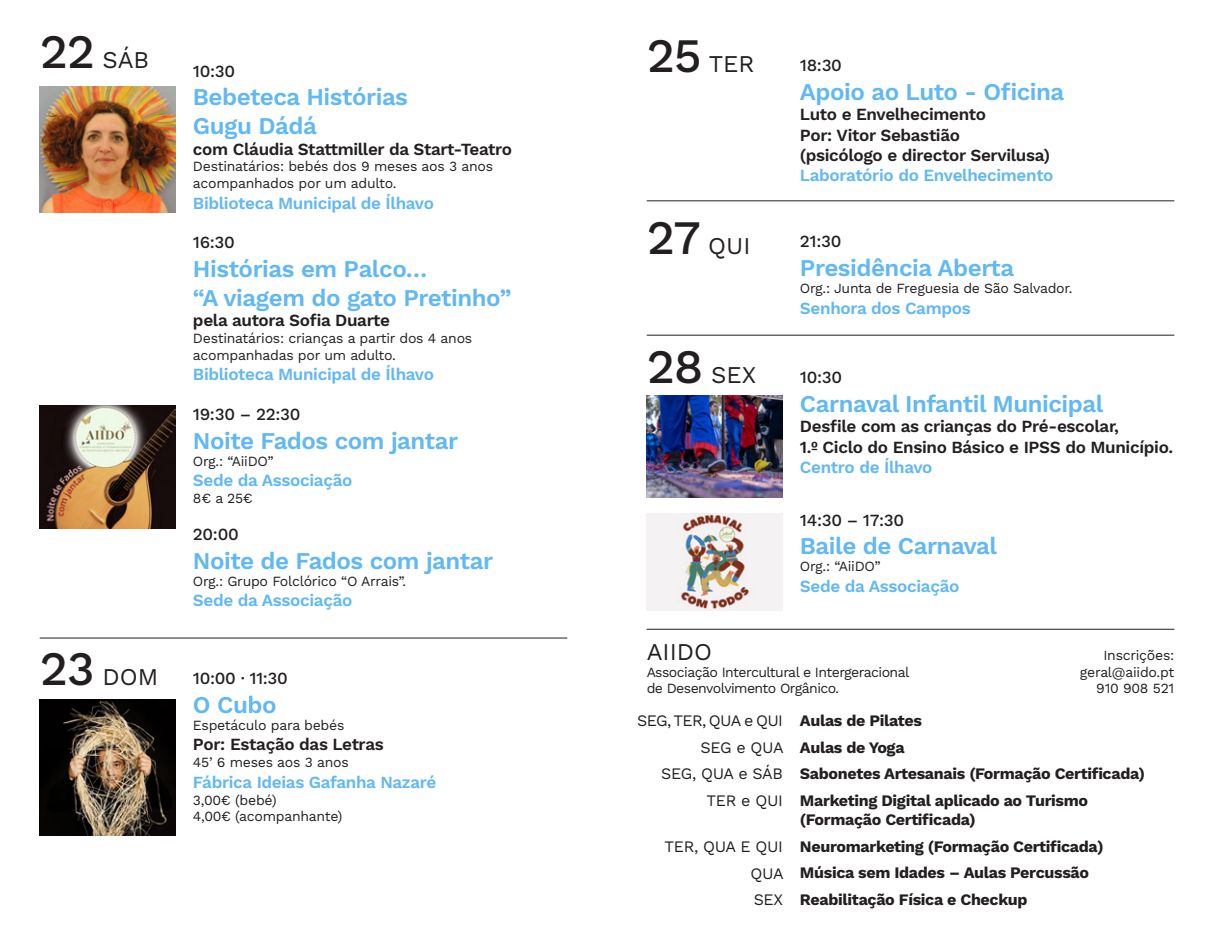
<style>
.page{position:relative;width:1214px;height:942px;background:#fff}
.page>*{position:absolute;margin:0;border:0;box-sizing:border-box;transform-origin:0 0}
.AGENDA{font:600 24px/28.8px "Work Sans";letter-spacing:-.02em;color:#61b8f2}
.AGENDA-2{font:24px "Work Sans";color:#231f20}
.AGENDA-3{font:600 17px/20.4px "Work Sans";letter-spacing:-.02em;color:#231f20}
.AGENDA-4{font:600 17px "Work Sans";letter-spacing:-.02em;color:#61b8f2}
.AGENDA-5{font:500 17px "Work Sans";letter-spacing:-.02em;color:#231f20}
.AGENDA-6{font:700 16px/19.2px "Work Sans";letter-spacing:-.02em;color:#231f20}
.AGENDA-7{font:16px "Work Sans";letter-spacing:-.02em;color:#231f20}
.AGENDA-8{font:16px "Work Sans";letter-spacing:-.04em;color:#231f20}
.AGENDA-9{font:14px/16.8px "Work Sans";letter-spacing:-.02em;color:#231f20}
.AGENDA-10{font:14px/16.8px "Work Sans";letter-spacing:-.04em;color:#231f20}
.s1{font-weight:500;font-size:48px}
</style>
<div class="page">
<hr style="left:40px;top:637px;width:527px;height:1px;background:#231f20">
<img style="left:40px;top:87px;width:136px;height:125px">
<img style="left:40px;top:699px;width:136px;height:136px">
<img style="left:40px;top:405px;width:136px;height:122px">
<img style="left:646px;top:513px;width:136px;height:97px">
<hr style="left:646px;top:200px;width:528px;height:1px;background:#231f20">
<hr style="left:646px;top:334px;width:528px;height:1px;background:#231f20">
<img style="left:647px;top:395px;width:135px;height:102px">
<hr style="left:646px;top:628px;width:528px;height:1px;background:#231f20">
<p class="AGENDA-2" style="left:40px;top:46px;width:111px"><span class="s1">22</span> SÁB</p>
<p class="AGENDA-2" style="left:40px;top:662px;width:120px"><span class="s1">23</span> DOM</p>
<p class="AGENDA-5" style="left:193px;top:61px;width:44px">10:30</p>
<p class="AGENDA" style="left:193px;top:84px;width:216px">Bebeteca Histórias<br>Gugu Dádá</p>
<p class="AGENDA-3" style="left:193px;top:139px;width:320px">com Cláudia Stattmiller da Start-Teatro</p>
<p class="AGENDA-9" style="left:193px;top:159px;width:301px">Destinatários: bebés dos 9 meses aos 3 anos acompanhados por um adulto.</p>
<p class="AGENDA-4" style="left:193px;top:193px;width:242px">Biblioteca Municipal de Ílhavo</p>
<p class="AGENDA-5" style="left:193px;top:232px;width:43px">16:30</p>
<p class="AGENDA" style="left:193px;top:255px;width:320px">Histórias em Palco…<br>“A viagem do gato Pretinho”</p>
<p class="AGENDA-3" style="left:193px;top:311px;width:198px">pela autora Sofia Duarte</p>
<p class="AGENDA-9" style="left:193px;top:330px;width:281px">Destinatários: crianças a partir dos 4 anos acompanhadas por um adulto.</p>
<p class="AGENDA-4" style="left:193px;top:364px;width:242px">Biblioteca Municipal de Ílhavo</p>
<p class="AGENDA-5" style="left:193px;top:404px;width:109px">19:30 – 22:30</p>
<p class="AGENDA" style="left:193px;top:427px;width:267px">Noite Fados com jantar</p>
<p class="AGENDA-9" style="left:193px;top:453px;width:82px">Org.: “AiiDO”</p>
<p class="AGENDA-4" style="left:193px;top:470px;width:161px">Sede da Associação</p>
<p class="AGENDA-9" style="left:193px;top:490px;width:61px">8€ a 25€</p>
<p class="AGENDA-5" style="left:193px;top:524px;width:47px">20:00</p>
<p class="AGENDA" style="left:193px;top:547px;width:302px">Noite de Fados com jantar</p>
<p class="AGENDA-9" style="left:193px;top:573px;width:215px">Org.: Grupo Folclórico “O Arrais”.</p>
<p class="AGENDA-4" style="left:193px;top:590px;width:161px">Sede da Associação</p>
<p class="AGENDA-5" style="left:193px;top:668px;width:96px">10:00 ∙ 11:30</p>
<p class="AGENDA" style="left:193px;top:691px;width:85px">O Cubo</p>
<p class="AGENDA-9" style="left:193px;top:717px;width:153px">Espetáculo para bebés</p>
<p class="AGENDA-3" style="left:193px;top:735px;width:192px">Por: Estação das Letras</p>
<p class="AGENDA-9" style="left:193px;top:754px;width:157px">45’ 6 meses aos 3 anos</p>
<p class="AGENDA-4" style="left:193px;top:771px;width:245px">Fábrica Ideias Gafanha Nazaré</p>
<p class="AGENDA-9" style="left:193px;top:791px;width:85px">3,00€ (bebé)</p>
<p class="AGENDA-9" style="left:193px;top:808px;width:151px">4,00€ (acompanhante)</p>
<p class="AGENDA-2" style="left:646px;top:50px;width:109px"><span class="s1">25</span> TER</p>
<p class="AGENDA-2" style="left:646px;top:231px;width:105px"><span class="s1">27</span> QUI</p>
<p class="AGENDA-2" style="left:646px;top:360px;width:111px"><span class="s1">28</span> SEX</p>
<p class="AGENDA-5" style="left:799px;top:55px;width:43px">18:30</p>
<p class="AGENDA" style="left:799px;top:78px;width:266px">Apoio ao Luto - Oficina</p>
<p class="AGENDA-3" style="left:799px;top:105px;width:188px">Luto e Envelhecimento</p>
<p class="AGENDA-3" style="left:799px;top:125px;width:252px">Por: Vitor Sebastião<br>(psicólogo e director Servilusa)</p>
<p class="AGENDA-4" style="left:799px;top:166px;width:255px">Laboratório do Envelhecimento</p>
<p class="AGENDA-5" style="left:799px;top:231px;width:43px">21:30</p>
<p class="AGENDA" style="left:799px;top:255px;width:216px">Presidência Aberta</p>
<p class="AGENDA-9" style="left:799px;top:280px;width:274px">Org.: Junta de Freguesia de São Salvador.</p>
<p class="AGENDA-4" style="left:799px;top:298px;width:172px">Senhora dos Campos</p>
<p class="AGENDA-5" style="left:799px;top:367px;width:44px">10:30</p>
<p class="AGENDA" style="left:799px;top:390px;width:305px">Carnaval Infantil Municipal</p>
<p class="AGENDA-3" style="left:799px;top:417px;width:374px">Desfile com as crianças do Pré-escolar,<br>1.º Ciclo do Ensino Básico e IPSS do Município.</p>
<p class="AGENDA-4" style="left:799px;top:457px;width:134px">Centro de Ílhavo</p>
<p class="AGENDA-5" style="left:799px;top:509px;width:106px">14:30 – 17:30</p>
<p class="AGENDA" style="left:799px;top:532px;width:199px">Baile de Carnaval</p>
<p class="AGENDA-9" style="left:799px;top:558px;width:82px">Org.: “AiiDO”</p>
<p class="AGENDA-4" style="left:799px;top:575px;width:161px">Sede da Associação</p>
<p class="AGENDA-2" style="left:646px;top:637px;width:67px">AIIDO</p>
<p class="AGENDA-10" style="left:646px;top:663px;width:264px">Associação Intercultural e Intergeracional de Desenvolvimento Orgânico.</p>
<p class="AGENDA-9" style="left:1103px;top:647px;width:72px">Inscrições:</p>
<p class="AGENDA-9" style="left:1079px;top:663px;width:96px">geral@aiido.pt</p>
<p class="AGENDA-9" style="left:1096px;top:680px;width:79px">910 908 521</p>
<p class="AGENDA-8" style="left:637px;top:711px;width:147px">SEG, TER, QUA e QUI</p>
<p class="AGENDA-7" style="left:700px;top:737px;width:85px">SEG e QUA</p>
<p class="AGENDA-7" style="left:661px;top:764px;width:123px">SEG, QUA e SÁB</p>
<p class="AGENDA-7" style="left:706px;top:790px;width:78px">TER e QUI</p>
<p class="AGENDA-7" style="left:664px;top:836px;width:120px">TER, QUA E QUI</p>
<p class="AGENDA-7" style="left:750px;top:863px;width:35px">QUA</p>
<p class="AGENDA-7" style="left:753px;top:889px;width:31px">SEX</p>
<p class="AGENDA-6" style="left:799px;top:711px;width:123px">Aulas de Pilates</p>
<p class="AGENDA-6" style="left:799px;top:738px;width:106px">Aulas de Yoga</p>
<p class="AGENDA-6" style="left:799px;top:764px;width:346px">Sabonetes Artesanais (Formação Certificada)</p>
<p class="AGENDA-6" style="left:799px;top:791px;width:290px">Marketing Digital aplicado ao Turismo (Formação Certificada)</p>
<p class="AGENDA-6" style="left:799px;top:837px;width:305px">Neuromarketing (Formação Certificada)</p>
<p class="AGENDA-6" style="left:799px;top:863px;width:290px">Música sem Idades – Aulas Percussão</p>
<p class="AGENDA-6" style="left:799px;top:890px;width:229px">Reabilitação Física e Checkup</p>
</div>
